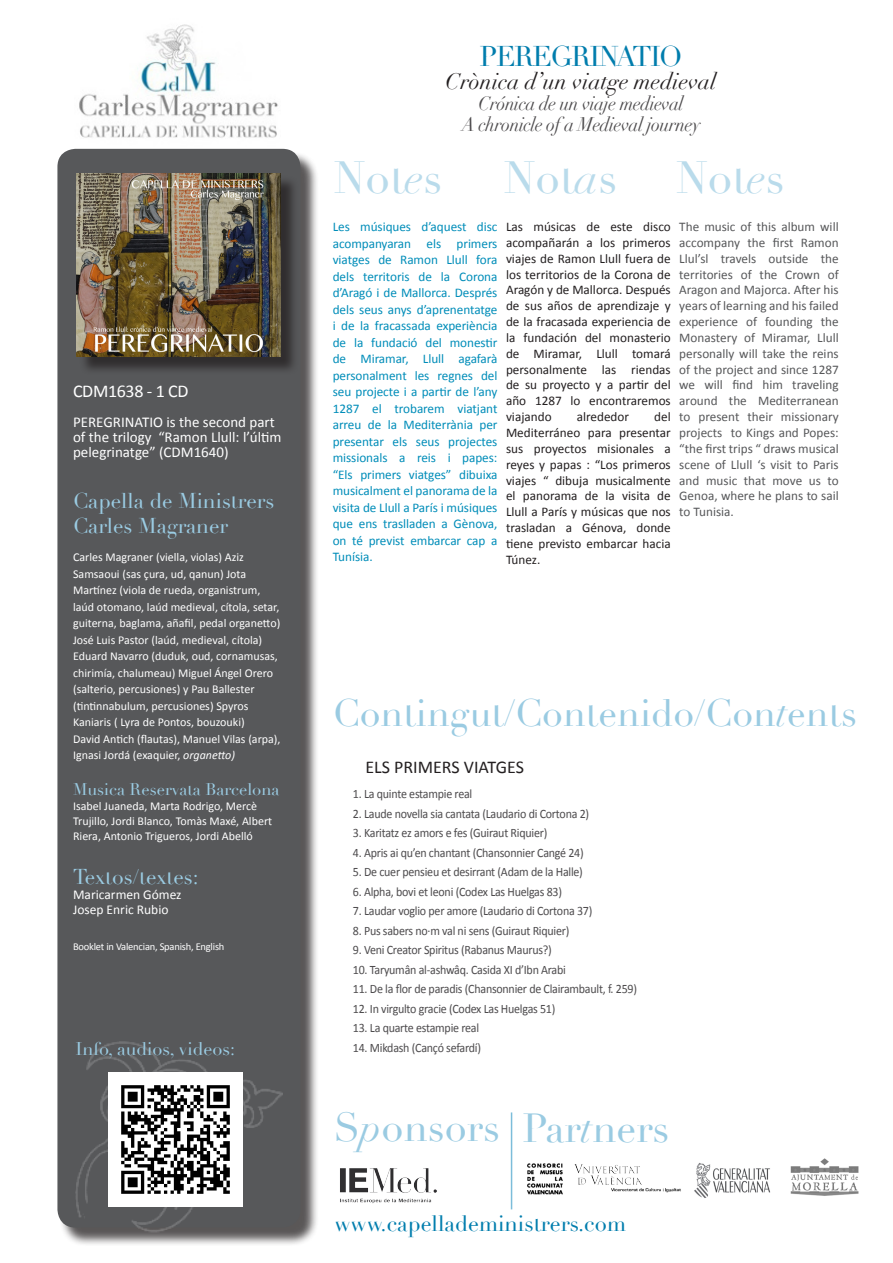
<style>
.page{position:relative;width:893px;height:1263px;background:#fff}
.page>*{position:absolute;margin:0;border:0;box-sizing:border-box;transform-origin:0 0}
.t1{font:44.1px "Didot";color:#b9dbeb}
.t2{font:39.75px "Didot";color:#9acbe2}
.t3{font:37.5px "Didot";color:#9acbe2}
.t4{font:27.9px "Didot";letter-spacing:-.06em;color:#007dad}
.t5{font:italic 22.35px "Didot";color:#231f20}
.t6{font:21.9px "Didot";color:#007dad}
.t7{font:21px "Didot";color:#9acbe2}
.t8{font:italic 19.2px "Didot";letter-spacing:-.02em;color:#4d4b4d;scale:.93 1}
.t9{font:18px "Didot";color:#9acbe2}
.t10{font:18px "Calibri";color:#231f20}
.t11{font:18px "Calibri";letter-spacing:-.02em;color:#fff}
.t12{font:16.5px "Didot";color:#9acbe2}
.t13{font:15px/15px "Calibri";color:#fff}
.t14{font:13.5px "Calibri";color:#fff}
.t15{font:13.2px/15.9px "Calibri";color:#231f20;text-align:justify}
.t16{font:13.2px/16.5px "Calibri";letter-spacing:-.005em;color:#008db9;text-align:justify}
.t17{font:13.2px/15.9px "Calibri";color:#57585a;text-align:justify}
.t18{font:12.9px "Calibri";letter-spacing:-.02em;color:#4d4b4d;scale:.93 1}
.t19{font:12px/16.5px "Calibri";color:#fff}
.t20{font:10.5px "Calibri";letter-spacing:-.02em;color:#fff}
.s1{font-style:italic}
</style>
<div class="page">
<div style="left:60px;top:151px;width:259px;height:1095px;background:#231f20;opacity:.75"></div>
<div style="left:57px;top:149px;width:243px;height:1078px;background:#57585a;border-radius:18px"></div>
<img style="left:79px;top:24px;width:199px;height:114px">
<img style="left:76px;top:1041px;width:206px;height:203px">
<img style="left:108px;top:1072px;width:135px;height:134px">
<div style="left:79px;top:176px;width:220px;height:199px;background:#231f20;opacity:.75"></div>
<img style="left:77px;top:173px;width:204px;height:184px">
<img style="left:340px;top:1168px;width:97px;height:36px">
<img style="left:574px;top:1164px;width:107px;height:29px">
<img style="left:694px;top:1162px;width:76px;height:36px">
<img style="left:527px;top:1163px;width:36px;height:32px">
<hr style="left:511px;top:1112px;width:1px;height:97px;background:#7cbdda">
<img style="left:790px;top:1158px;width:69px;height:38px">
<p class="t11" style="left:73px;top:380px;width:117px">CDM1638 - 1 CD</p>
<p class="t13" style="left:73px;top:415px;width:210px">PEREGRINATIO is the second part of the trilogy “Ramon Llull: l’últim pelegrinatge” (CDM1640)</p>
<p class="t7" style="left:73px;top:488px;width:203px">Capella de Ministrers</p>
<p class="t7" style="left:73px;top:513px;width:157px">Carles Magraner</p>
<p class="t19" style="left:73px;top:549px;width:209px">Carles Magraner (viella, violas) Aziz Samsaoui (sas çura, ud, qanun) Jota Martínez (viola de rueda, organistrum, laúd otomano, laúd medieval, cítola, setar, guiterna, baglama, añafil, pedal organetto)<br>José Luis Pastor (laúd, medieval, cítola)<br>Eduard Navarro (duduk, oud, cornamusas, chirimía, chalumeau) Miguel Ángel Orero (salterio, percusiones) y Pau Ballester (tintinnabulum, percusiones) Spyros Kaniaris ( Lyra de Pontos, bouzouki)</p>
<p class="t19" style="left:73px;top:731px;width:209px">David Antich (flautas), Manuel Vilas (arpa),<br>Ignasi Jordá (exaquier, <span class="s1">organetto)</span></p>
<p class="t12" style="left:73px;top:780px;width:208px">Musica Reservata Barcelona</p>
<p class="t19" style="left:73px;top:799px;width:201px;line-height:15px">Isabel Juaneda, Marta Rodrigo, Mercè<br>Trujillo, Jordi Blanco, Tomàs Maxé, Albert<br>Riera, Antonio Trigueros, Jordi Abelló</p>
<p class="t7" style="left:73px;top:864px;width:127px">Textos/textes:</p>
<p class="t14" style="left:73px;top:886px;width:110px">Maricarmen Gómez</p>
<p class="t14" style="left:73px;top:901px;width:97px">Josep Enric Rubio</p>
<p class="t20" style="left:73px;top:939px;width:153px">Booklet in Valencian, Spanish, English</p>
<p class="t9" style="left:75px;top:1037px;width:161px">Info, audios, videos:</p>
<p class="t4" style="left:480px;top:39px;width:204px">PEREGRINATIO</p>
<p class="t5" style="left:446px;top:68px;width:272px">Crònica d’un viatge medieval</p>
<p class="t8" style="left:478px;top:92px;width:222px">Crónica de un viaje medieval</p>
<p class="t8" style="left:462px;top:113px;width:258px">A chronicle of a Medieval journey</p>
<p class="t1" style="left:334px;top:151px;width:110px">Not<span class="s1">e</span>s</p>
<p class="t1" style="left:504px;top:151px;width:115px">Not<span class="s1">a</span>s</p>
<p class="t1" style="left:676px;top:151px;width:110px">Not<span class="s1">e</span>s</p>
<p class="t15" style="left:506px;top:219px;width:166px">Las músicas de este disco acompañarán a los primeros viajes de Ramon Llull fuera de los territorios de la Corona de Aragón y de Mallorca. Después de sus años de aprendizaje y de la fracasada experiencia de la fundación del monasterio de Miramar, Llull tomará personalmente las riendas de su proyecto y a partir del año 1287 lo encontraremos viajando</p>
<p class="t16" style="left:333px;top:218px;width:166px">Les músiques d’aquest disc acompanyaran els primers viatges de Ramon Llull fora dels territoris de la Corona d’Aragó i de Mallorca. Després dels seus anys d’aprenentatge i de la fracassada experiència de la fundació del monestir de Miramar, Llull agafarà personalment les regnes del seu projecte i a partir de l’any 1287 el trobarem viatjant arreu de la Mediterrània per presentar els seus projectes missionals a reis i papes: “Els primers viatges” dibuixa musicalment el panorama de la visita de Llull a París i músiques que ens traslladen a Gènova, on té previst embarcar cap a Tunísia.</p>
<p class="t17" style="left:679px;top:219px;width:161px">The music of this album will accompany the first Ramon Llul’sl travels outside the territories of the Crown of Aragon and Majorca. After his years of learning and his failed experience of founding the Monastery of Miramar, Llull personally will take the reins of the project and since 1287 we will find him traveling around the Mediterranean to present their missionary projects to Kings and Popes: “the first trips “ draws musical scene of Llull ‘s visit to Paris and music that move us to Genoa, where he plans to sail to Tunisia.</p>
<p class="t15" style="left:506px;top:409px;width:166px;text-indent:148px">del Mediterráneo para presentar sus proyectos misionales a reyes y papas : “Los primeros viajes “ dibuja musicalmente el panorama de la visita de Llull a París y músicas que nos trasladan a Génova, donde tiene previsto embarcar hacia Túnez.</p>
<p class="t15" style="left:577px;top:409px;width:54px">alrededor</p>
<p class="t3" style="left:333px;top:691px;width:526px">Contingut/Contenido/Con<span class="s1">t</span>ents</p>
<p class="t10" style="left:365px;top:755px;width:160px">ELS PRIMERS VIATGES</p>
<p class="t18" style="left:353px;top:786px;width:130px">1. La quinte estampie real</p>
<p class="t18" style="left:353px;top:805px;width:256px">2. Laude novella sia cantata (Laudario di Cortona 2)</p>
<p class="t18" style="left:353px;top:825px;width:210px">3. Karitatz ez amors e fes (Guiraut Riquier)</p>
<p class="t18" style="left:353px;top:844px;width:250px">4. Apris ai qu’en chantant (Chansonnier Cangé 24)</p>
<p class="t18" style="left:353px;top:864px;width:249px">5. De cuer pensieu et desirrant (Adam de la Halle)</p>
<p class="t18" style="left:353px;top:883px;width:226px">6. Alpha, bovi et leoni (Codex Las Huelgas 83)</p>
<p class="t18" style="left:353px;top:903px;width:259px">7. Laudar voglio per amore (Laudario di Cortona 37)</p>
<p class="t18" style="left:353px;top:922px;width:234px">8. Pus sabers no·m val ni sens (Guiraut Riquier)</p>
<p class="t18" style="left:353px;top:942px;width:215px">9. Veni Creator Spiritus (Rabanus Maurus?)</p>
<p class="t18" style="left:353px;top:961px;width:231px">10. Taryumân al-ashwâq. Casida XI d’Ibn Arabi</p>
<p class="t18" style="left:353px;top:981px;width:307px">11. De la flor de paradis (Chansonnier de Clairambault, f. 259)</p>
<p class="t18" style="left:353px;top:1000px;width:219px">12. In virgulto gracie (Codex Las Huelgas 51)</p>
<p class="t18" style="left:353px;top:1020px;width:137px">13. La quarte estampie real</p>
<p class="t18" style="left:353px;top:1039px;width:139px">14. Mikdash (Cançó sefardí)</p>
<p class="t2" style="left:334px;top:1103px;width:168px">S<span class="s1">p</span>onsors</p>
<p class="t2" style="left:523px;top:1104px;width:148px">Par<span class="s1">t</span>ners</p>
<p class="t6" style="left:334px;top:1210px;width:293px">www.capelladeministrers.com</p>
</div>
